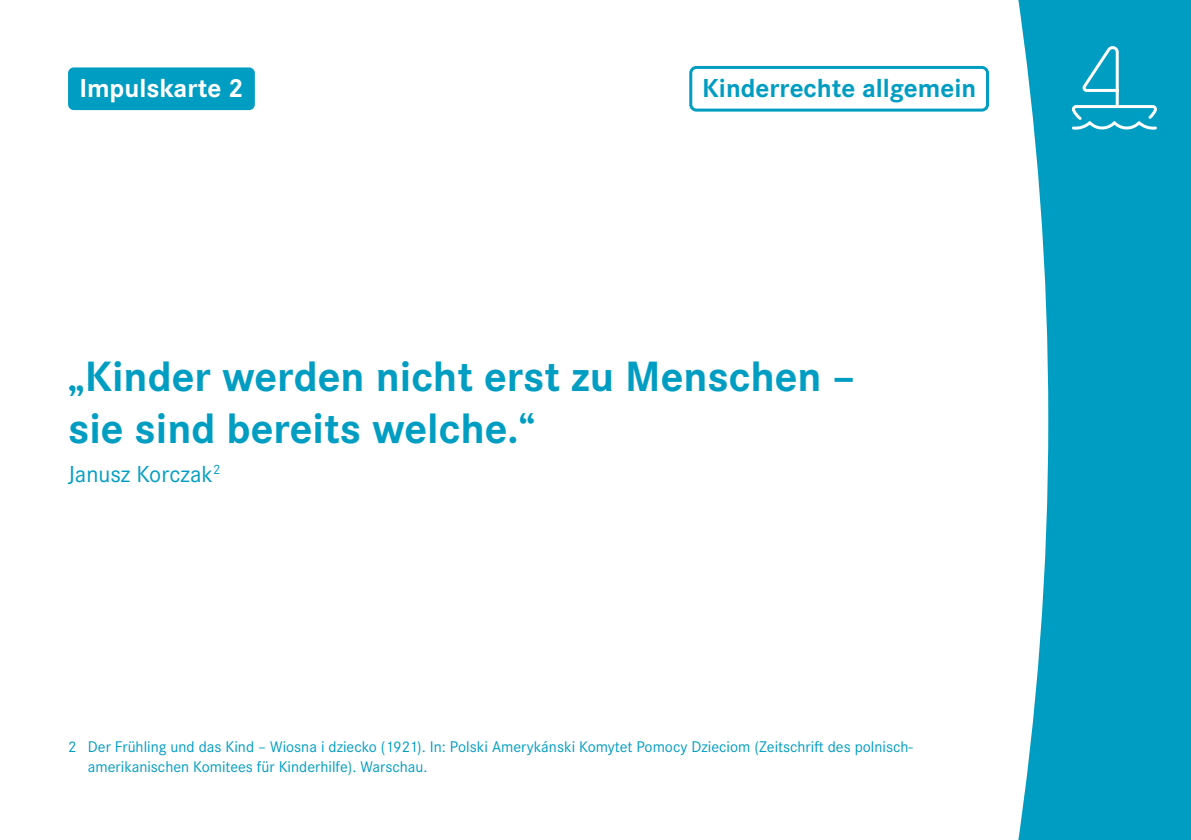
<style>
.page{position:relative;width:1191px;height:840px;background:#fff}
.page>*{position:absolute;margin:0;border:0;box-sizing:border-box;transform-origin:0 0}
.t1{font:700 44px/52px "Corporate S Pro";color:#009dc3}
.P_-_Nummer_Kopfzeile_POSITIV{font:700 27px "Corporate S";color:#009dc3}
.P_-_Nummer_Kopfzeile_POSITIV-2{font:700 27px "Corporate S";color:#fff}
.t2{font:24px "Corporate S Pro";color:#009dc3}
.P_-_Fussnote{font:16px/20px "Corporate S Pro";color:#009dc3}
</style>
<div class="page">
<svg style="left:1018px;top:0;width:173px;height:839px;background:#1fa9ca"></svg>
<svg style="left:1071px;top:45px;width:86px;height:85px;background:#24aacb"></svg>
<div style="left:689px;top:66px;width:300px;height:45px;border:3px solid #009dc3;border-radius:6px"></div>
<div style="left:68px;top:67px;width:187px;height:43px;background:#009dc3;border-radius:6px"></div>
<h1 class="P_-_Nummer_Kopfzeile_POSITIV-2" style="left:79px;top:69px;width:166px">Impulskarte 2</h1>
<h1 class="P_-_Nummer_Kopfzeile_POSITIV" style="left:702px;top:69px;width:275px">Kinderrechte allgemein</h1>
<p class="t1" style="left:68px;top:346px;width:788px">„Kinder werden nicht erst zu Menschen – sie sind bereits welche.“</p>
<p class="t2" style="left:68px;top:456px;width:154px">Janusz Korczak<sup>2</sup></p>
<p class="P_-_Fussnote" style="left:88px;top:735px;width:826px;text-indent:-20px">2 Der Frühling und das Kind – Wiosna i dziecko (1921). In: Polski Amerykánski Komytet Pomocy Dzieciom (Zeitschrift des polnisch&shy;amerikanischen Komitees für Kinderhilfe). Warschau.</p>
</div>
